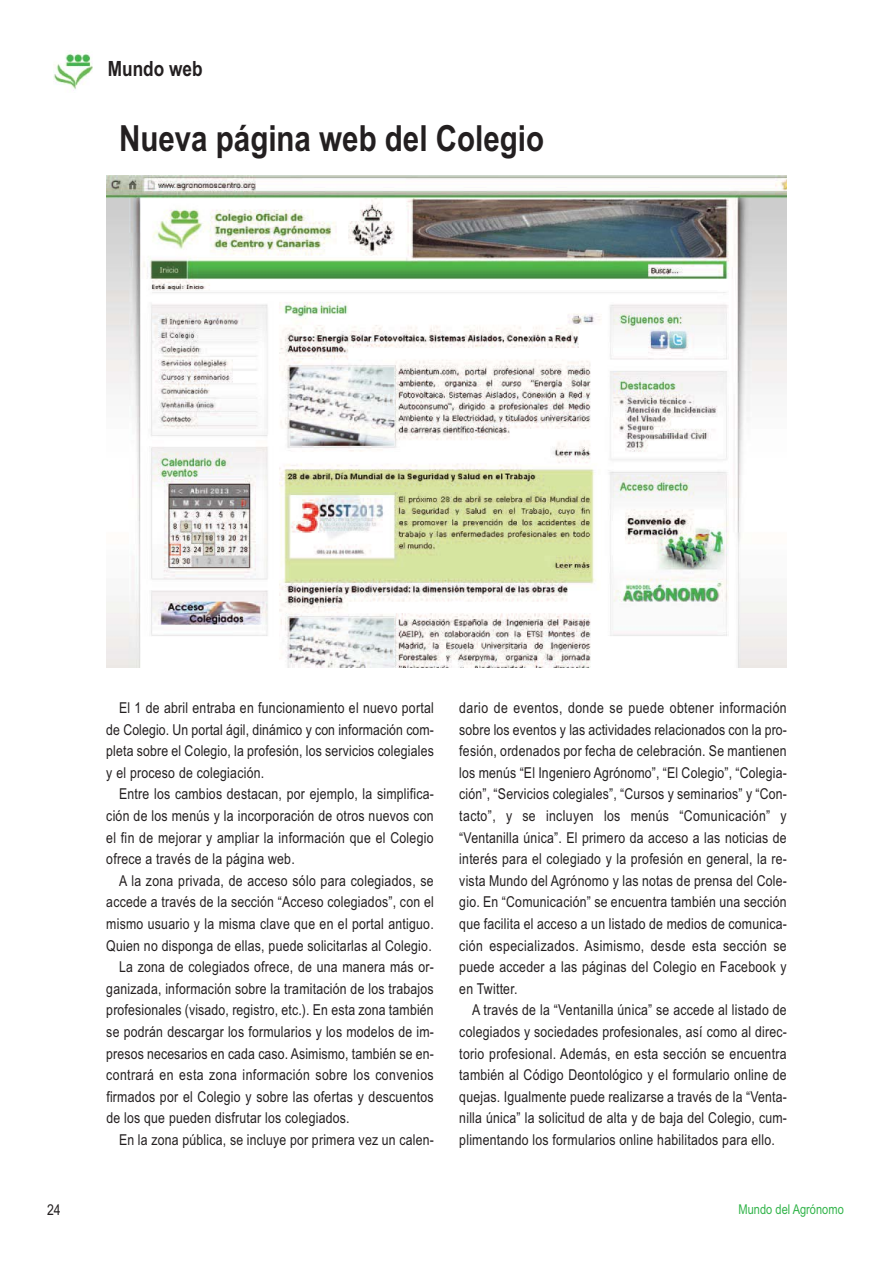
<style>
.page{position:relative;width:893px;height:1263px;background:#fff}
.page>*{position:absolute;margin:0;border:0;box-sizing:border-box;transform-origin:0 0}
.t1{font:700 36px "Arial Narrow";color:#231f20}
.t2{font:700 21px "Arial Narrow";color:#231f20}
.t3{font:15px/21.6px "Arial Narrow";letter-spacing:.015em;color:#231f20;text-align:justify}
.t4{font:13.5px "Arial Narrow";color:#32b44a}
</style>
<div class="page">
<svg style="left:53px;top:50px;width:39px;height:40px"></svg>
<img style="left:106px;top:175px;width:681px;height:492px">
<h2 class="t2" style="left:108px;top:61px;width:96px">Mundo web</h2>
<h1 class="t1" style="left:119px;top:126px;width:426px">Nueva página web del Colegio</h1>
<p class="t3" style="left:106px;top:698px;width:329px;text-indent:13px">El 1 de abril entraba en funcionamiento el nuevo portal de Colegio. Un portal ágil, dinámico y con información com&shy;pleta sobre el Colegio, la profesión, los servicios colegiales y el proceso de colegiación.</p>
<p class="t3" style="left:106px;top:785px;width:329px;text-indent:13px">Entre los cambios destacan, por ejemplo, la simplifica&shy;ción de los menús y la incorporación de otros nuevos con el fin de mejorar y ampliar la información que el Colegio ofrece a través de la página web.</p>
<p class="t3" style="left:119px;top:871px;width:316px">A la zona privada, de acceso sólo para colegiados, se</p>
<p class="t3" style="left:106px;top:893px;width:329px">accede a través de la sección “Acceso colegiados”, con el</p>
<p class="t3" style="left:106px;top:914px;width:329px">mismo usuario y la misma clave que en el portal antiguo.</p>
<p class="t3" style="left:106px;top:936px;width:327px">Quien no disponga de ellas, puede solicitarlas al Colegio.</p>
<p class="t3" style="left:119px;top:958px;width:316px">La zona de colegiados ofrece, de una manera más or-</p>
<p class="t3" style="left:106px;top:979px;width:329px">ganizada, información sobre la tramitación de los trabajos</p>
<p class="t3" style="left:106px;top:1001px;width:329px">profesionales (visado, registro, etc.). En esta zona también</p>
<p class="t3" style="left:106px;top:1022px;width:329px">se podrán descargar los formularios y los modelos de im-</p>
<p class="t3" style="left:106px;top:1044px;width:329px">presos necesarios en cada caso. Asimismo, también se en-</p>
<p class="t3" style="left:106px;top:1066px;width:329px">contrará en esta zona información sobre los convenios</p>
<p class="t3" style="left:106px;top:1087px;width:329px">firmados por el Colegio y sobre las ofertas y descuentos</p>
<p class="t3" style="left:106px;top:1109px;width:245px">de los que pueden disfrutar los colegiados.</p>
<p class="t3" style="left:119px;top:1130px;width:316px">En la zona pública, se incluye por primera vez un calen-</p>
<p class="t3" style="left:459px;top:698px;width:329px">dario de eventos, donde se puede obtener información sobre los eventos y las actividades relacionados con la pro&shy;fesión, ordenados por fecha de celebración. Se mantienen los menús “El Ingeniero Agrónomo”, “El Colegio”, “Colegia&shy;ción”, “Servicios colegiales”, “Cursos y seminarios” y “Con&shy;tacto”, y se incluyen los menús “Comunicación” y “Ventanilla única”. El primero da acceso a las noticias de interés para el colegiado y la profesión en general, la re&shy;vista Mundo del Agrónomo y las notas de prensa del Cole&shy;gio. En “Comunicación” se encuentra también una sección que facilita el acceso a un listado de medios de comunica&shy;ción especializados. Asimismo, desde esta sección se puede acceder a las páginas del Colegio en Facebook y en Twitter.</p>
<p class="t3" style="left:459px;top:1001px;width:329px;text-indent:13px">A través de la “Ventanilla única” se accede al listado de colegiados y sociedades profesionales, así como al direc&shy;torio profesional. Además, en esta sección se encuentra también al Código Deontológico y el formulario online de quejas. Igualmente puede realizarse a través de la “Venta&shy;nilla única” la solicitud de alta y de baja del Colegio, cum&shy;plimentando los formularios online habilitados para ello.</p>
<p class="t3" style="left:47px;top:1201px;width:15px">24</p>
<p class="t4" style="left:738px;top:1204px;width:107px">Mundo del Agrónomo</p>
</div>
